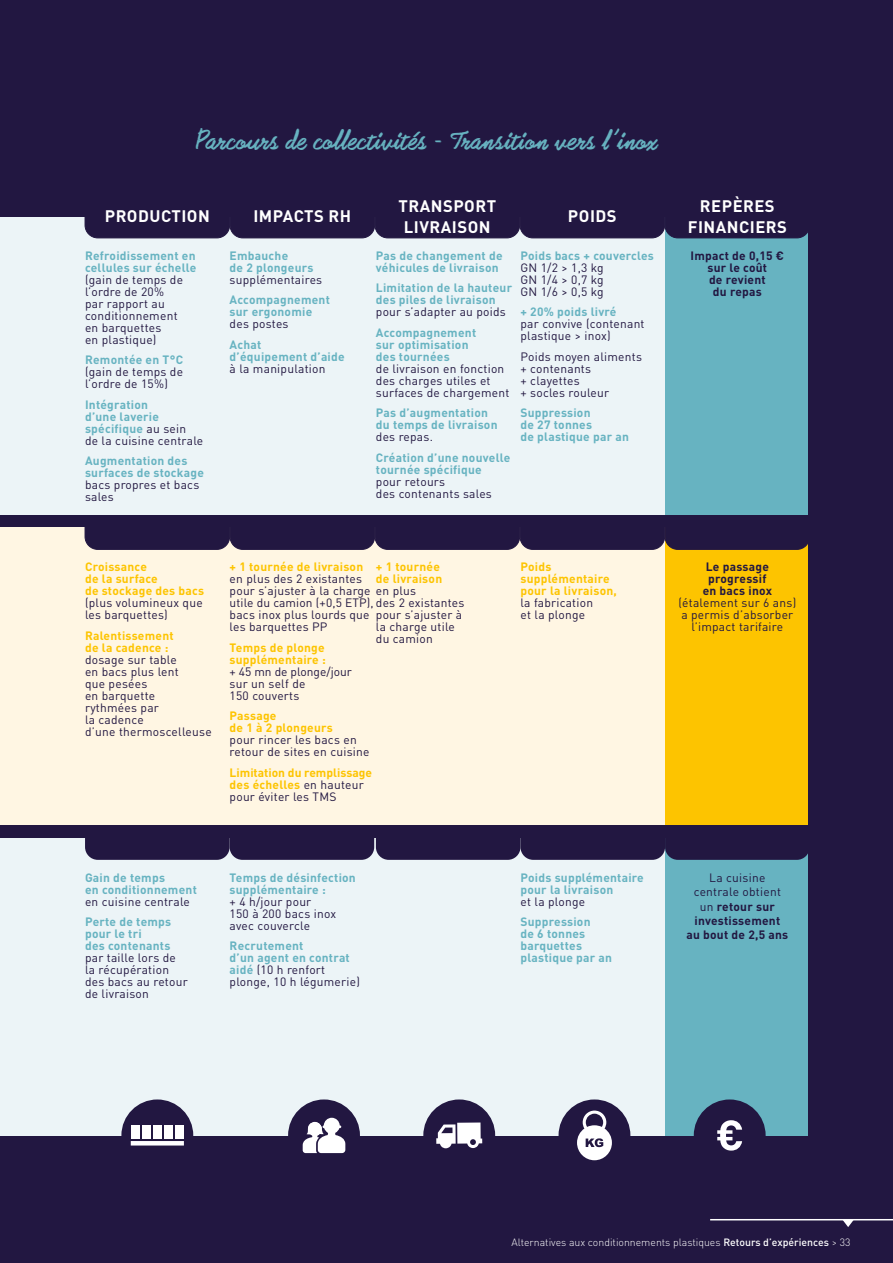
<style>
.page{position:relative;width:893px;height:1263px;background:#221741}
.page>*{position:absolute;margin:0;border:0;box-sizing:border-box;transform-origin:0 0}
.t1{font:30px "Subroc";letter-spacing:.02em;color:#67b3c1}
.t2{font:700 16.5px/21.1px "DINOT";letter-spacing:.03em;color:#fff;text-align:center}
.t3{font:12px/12px "DINOT";letter-spacing:.02em;color:#221741}
.t4{font:700 12px/12px "DINOT";letter-spacing:.02em;color:#67b3c1}
.t5{font:700 12px/12px "DINOT";letter-spacing:.02em;color:#fdc400}
.t6{font:700 12px/12px "DINOT";letter-spacing:.02em;color:#221741;text-align:center}
.t7{font:700 12px/12px "DINOT";color:#fdc400}
.t8{font:300 10.5px "DINOT";color:#fff}
.s1{font-weight:400;color:#221741}
.s2{font-weight:400}
.s3{font-weight:500}
</style>
<div class="page">
<div style="left:0;top:838px;width:808px;height:297px;background:#ecf4f7"></div>
<div style="left:665px;top:838px;width:143px;height:297px;background:#67b3c1"></div>
<div style="left:85px;top:816px;width:145px;height:44px;background:#221741;border-radius:13px"></div>
<div style="left:230px;top:816px;width:144px;height:44px;background:#221741;border-radius:13px"></div>
<div style="left:376px;top:816px;width:144px;height:44px;background:#221741;border-radius:13px"></div>
<div style="left:520px;top:816px;width:145px;height:44px;background:#221741;border-radius:13px"></div>
<div style="left:665px;top:816px;width:145px;height:44px;background:#221741;border-radius:13px"></div>
<div style="left:121px;top:1099px;width:72px;height:72px;background:#221741;border-radius:50%"></div>
<hr style="left:131px;top:1141px;width:53px;height:4px;background:#fff">
<div style="left:131px;top:1125px;width:9px;height:14px;background:#fff"></div>
<div style="left:153px;top:1125px;width:9px;height:14px;background:#fff"></div>
<div style="left:142px;top:1125px;width:9px;height:14px;background:#fff"></div>
<div style="left:164px;top:1125px;width:9px;height:14px;background:#fff"></div>
<div style="left:175px;top:1125px;width:9px;height:14px;background:#fff"></div>
<div style="left:288px;top:1099px;width:72px;height:72px;background:#221741;border-radius:50%"></div>
<svg style="left:303px;top:1118px;width:42px;height:35px"></svg>
<div style="left:423px;top:1099px;width:72px;height:72px;background:#221741;border-radius:50%"></div>
<svg style="left:436px;top:1122px;width:46px;height:26px"></svg>
<div style="left:558px;top:1099px;width:72px;height:72px;background:#221741;border-radius:50%"></div>
<svg style="left:577px;top:1110px;width:35px;height:50px"></svg>
<div style="left:694px;top:1099px;width:72px;height:72px;background:#221741;border-radius:50%"></div>
<svg style="left:717px;top:1120px;width:25px;height:30px"></svg>
<div style="left:0;top:527px;width:808px;height:298px;background:#fff6e3"></div>
<div style="left:665px;top:527px;width:143px;height:298px;background:#fdc400"></div>
<div style="left:85px;top:505px;width:145px;height:44px;background:#221741;border-radius:13px"></div>
<div style="left:85px;top:505px;width:145px;height:45px;border:1px solid #221741;border-radius:13px"></div>
<div style="left:230px;top:505px;width:145px;height:44px;background:#221741;border-radius:13px"></div>
<div style="left:230px;top:505px;width:145px;height:45px;border:1px solid #221741;border-radius:13px"></div>
<div style="left:375px;top:505px;width:145px;height:44px;background:#221741;border-radius:13px"></div>
<div style="left:375px;top:505px;width:145px;height:45px;border:1px solid #221741;border-radius:13px"></div>
<div style="left:520px;top:505px;width:145px;height:44px;background:#221741;border-radius:13px"></div>
<div style="left:520px;top:505px;width:145px;height:45px;border:1px solid #221741;border-radius:13px"></div>
<div style="left:665px;top:505px;width:145px;height:44px;background:#221741;border-radius:13px"></div>
<div style="left:665px;top:505px;width:145px;height:45px;border:1px solid #221741;border-radius:13px"></div>
<div style="left:0;top:217px;width:808px;height:297px;background:#ecf4f7"></div>
<div style="left:665px;top:217px;width:143px;height:297px;background:#67b3c1"></div>
<div style="left:85px;top:194px;width:145px;height:44px;background:#221741;border-radius:13px"></div>
<div style="left:85px;top:194px;width:145px;height:44px;border:1px solid #221741;border-radius:13px"></div>
<div style="left:230px;top:194px;width:145px;height:44px;background:#221741;border-radius:13px"></div>
<div style="left:230px;top:194px;width:145px;height:44px;border:1px solid #221741;border-radius:13px"></div>
<div style="left:375px;top:194px;width:145px;height:44px;background:#221741;border-radius:13px"></div>
<div style="left:375px;top:194px;width:145px;height:44px;border:1px solid #221741;border-radius:13px"></div>
<div style="left:520px;top:194px;width:145px;height:44px;background:#221741;border-radius:13px"></div>
<div style="left:520px;top:194px;width:145px;height:44px;border:1px solid #221741;border-radius:13px"></div>
<div style="left:665px;top:194px;width:145px;height:44px;background:#221741;border-radius:13px"></div>
<div style="left:665px;top:194px;width:145px;height:44px;border:1px solid #221741;border-radius:13px"></div>
<hr style="left:710px;top:1219px;width:183px;height:1px;background:#fff">
<svg style="left:843px;top:1220px;width:11px;height:7px"></svg>
<h1 class="t1" style="left:194px;top:122px;width:464px">Parcours de collectivités - Transition vers l’inox</h1>
<h2 class="t2" style="left:105px;top:205px;width:107px">PRODUCTION</h2>
<h2 class="t2" style="left:253px;top:205px;width:99px">IMPACTS RH</h2>
<h2 class="t2" style="left:399px;top:194px;width:99px">TRANSPORT<br>LIVRAISON</h2>
<h2 class="t2" style="left:568px;top:205px;width:50px">POIDS</h2>
<p class="t4" style="left:85px;top:249px;width:113px">Refroidissement en cellules sur échelle</p>
<p class="t3" style="left:85px;top:273px;width:100px">(gain de temps de l’ordre de 20% par rapport au conditionnement en barquettes<br>en plastique)</p>
<p class="t4" style="left:85px;top:353px;width:100px">Remontée en T°C</p>
<p class="t3" style="left:85px;top:365px;width:100px">(gain de temps de l’ordre de 15%)</p>
<p class="t4" style="left:85px;top:398px;width:120px">Intégration<br>d’une laverie spécifique <span class="s1">au sein<br>de la cuisine centrale</span></p>
<p class="t4" style="left:85px;top:455px;width:120px">Augmentation des surfaces de stockage</p>
<p class="t3" style="left:85px;top:479px;width:116px">bacs propres et bacs sales</p>
<p class="t4" style="left:230px;top:249px;width:85px">Embauche<br>de 2 plongeurs</p>
<p class="t3" style="left:230px;top:273px;width:94px">supplémentaires</p>
<p class="t4" style="left:230px;top:294px;width:102px">Accompagnement sur ergonomie</p>
<p class="t3" style="left:230px;top:318px;width:60px">des postes</p>
<p class="t4" style="left:230px;top:338px;width:117px">Achat<br>d’équipement d’aide</p>
<p class="t3" style="left:230px;top:362px;width:97px">à la manipulation</p>
<p class="t4" style="left:376px;top:249px;width:128px">Pas de changement de véhicules de livraison</p>
<p class="t4" style="left:376px;top:282px;width:138px">Limitation de la hauteur des piles de livraison</p>
<p class="t3" style="left:376px;top:306px;width:131px">pour s’adapter au poids</p>
<p class="t4" style="left:376px;top:326px;width:102px">Accompagnement sur optimisation des tournées</p>
<p class="t3" style="left:376px;top:362px;width:135px">de livraison en fonction des charges utiles et surfaces de chargement</p>
<p class="t4" style="left:376px;top:407px;width:123px">Pas d’augmentation du temps de livraison</p>
<p class="t3" style="left:376px;top:431px;width:59px">des repas.</p>
<p class="t4" style="left:376px;top:451px;width:136px">Création d’une nouvelle tournée spécifique</p>
<p class="t3" style="left:376px;top:475px;width:118px">pour retours<br>des contenants sales</p>
<p class="t4" style="left:520px;top:249px;width:135px">Poids bacs + couvercles</p>
<p class="t3" style="left:520px;top:261px;width:85px;text-align:justify">GN 1/2 &gt; 1,3 kg GN 1/4 &gt; 0,7 kg GN 1/6 &gt; 0,5 kg</p>
<p class="t4" style="left:520px;top:306px;width:97px">+ 20% poids livré</p>
<p class="t3" style="left:520px;top:318px;width:126px">par convive (contenant plastique &gt; inox)</p>
<p class="t3" style="left:520px;top:350px;width:123px">Poids moyen aliments + contenants<br>+ clayettes<br>+ socles rouleur</p>
<p class="t4" style="left:520px;top:407px;width:110px">Suppression<br>de 27 tonnes<br>de plastique par an</p>
<h2 class="t2" style="left:688px;top:194px;width:101px">REPÈRES<br>FINANCIERS</h2>
<p class="t6" style="left:690px;top:249px;width:95px">Impact de 0,15 € sur le coût<br>de revient<br>du repas</p>
<p class="t5" style="left:85px;top:560px;width:121px">Croissance<br>de la surface<br>de stockage des bacs</p>
<p class="t3" style="left:85px;top:596px;width:119px">(plus volumineux que les barquettes)</p>
<p class="t5" style="left:85px;top:629px;width:90px">Ralentissement de la cadence :</p>
<p class="t3" style="left:85px;top:653px;width:128px">dosage sur table<br>en bacs plus lent<br>que pesées<br>en barquette<br>rythmées par<br>la cadence<br>d’une thermoscelleuse</p>
<p class="t5" style="left:230px;top:560px;width:135px">+ 1 tournée de livraison</p>
<p class="t3" style="left:230px;top:572px;width:236px">en plus des 2 existantes<br>pour s’ajuster à la charge en plus<br>utile du camion (+0,5 ETP), des 2 existantes bacs inox plus lourds que<br>les barquettes PP</p>
<p class="t5" style="left:230px;top:641px;width:98px">Temps de plonge supplémentaire :</p>
<p class="t3" style="left:230px;top:665px;width:124px">+ 45 mn de plonge/jour sur un self de<br>150 couverts</p>
<p class="t5" style="left:230px;top:709px;width:105px">Passage<br>de 1 à 2 plongeurs</p>
<p class="t3" style="left:230px;top:733px;width:141px">pour rincer les bacs en retour de sites en cuisine</p>
<p class="t7" style="left:230px;top:766px;width:144px">Limitation du remplissage des échelles <span class="s1">en hauteur pour éviter les TMS</span></p>
<p class="t5" style="left:376px;top:560px;width:68px">+ 1 tournée de livraison</p>
<p class="t3" style="left:376px;top:608px;width:88px">pour s’ajuster à la charge utile du camion</p>
<p class="t5" style="left:520px;top:560px;width:98px">Poids supplémentaire pour la livraison,</p>
<p class="t3" style="left:520px;top:596px;width:74px">la fabrication et la plonge</p>
<p class="t6" style="left:703px;top:560px;width:71px">Le passage progressif en bacs inox</p>
<p class="t3" style="left:678px;top:596px;width:119px;text-align:center">(étalement sur 6 ans) a permis d’absorber l’impact tarifaire</p>
<p class="t4" style="left:85px;top:871px;width:113px">Gain de temps<br>en conditionnement</p>
<p class="t3" style="left:85px;top:895px;width:106px">en cuisine centrale</p>
<p class="t4" style="left:85px;top:915px;width:88px">Perte de temps pour le tri<br>des contenants</p>
<p class="t3" style="left:85px;top:951px;width:104px">par taille lors de la récupération des bacs au retour de livraison</p>
<p class="t4" style="left:230px;top:871px;width:128px">Temps de désinfection supplémentaire :</p>
<p class="t3" style="left:230px;top:895px;width:108px">+ 4 h/jour pour<br>150 à 200 bacs inox avec couvercle</p>
<p class="t4" style="left:230px;top:939px;width:132px">Recrutement<br>d’un agent en contrat aidé <span class="s1">(10 h renfort plonge, 10 h légumerie)</span></p>
<p class="t4" style="left:520px;top:871px;width:125px">Poids supplémentaire pour la livraison</p>
<p class="t3" style="left:520px;top:895px;width:66px">et la plonge</p>
<p class="t4" style="left:520px;top:915px;width:93px">Suppression<br>de 6 tonnes barquettes plastique par an</p>
<p class="t6" style="left:686px;top:870px;width:103px;line-height:14.4px"><span class="s2">La cuisine centrale obtient un</span> retour sur investissement au bout de 2,5 ans</p>
<p class="t8" style="left:511px;top:1235px;width:340px">Alternatives aux conditionnements plastiques <span class="s3">Retours d’expériences</span> &gt; 33</p>
</div>
